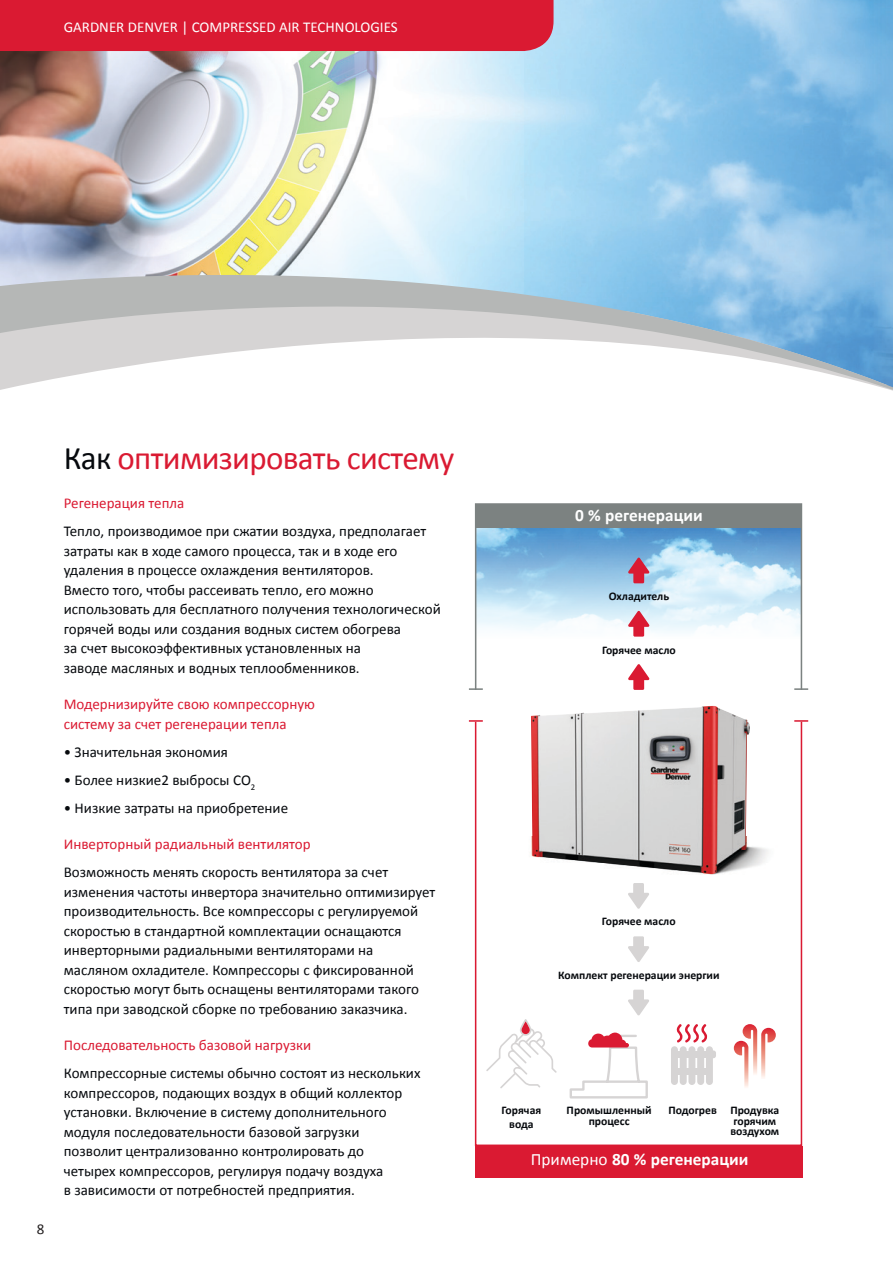
<style>
.page{position:relative;width:893px;height:1263px;background:#fff}
.page>*{position:absolute;margin:0;border:0;box-sizing:border-box;transform-origin:0 0}
.t1{font:33px "Calibri";letter-spacing:-.02em;color:#da1a32}
.t2{font:700 17.25px "Calibri";color:#fff}
.t3{font:15px/19.5px "Calibri";color:#06090d}
.t4{font:15px/19.5px "Calibri";color:#da1a32}
.t5{font:15px "Calibri";color:#fff}
.t6{font:15px "Calibri";color:#231f20}
.t7{font:700 11.7px/10.1px "Calibri";color:#06090d;text-align:center}
.s1{color:#06090d}
.s2{font-weight:400}
</style>
<div class="page">
<img style="left:524px;top:0;width:350px;height:223px">
<img style="left:0;top:51px;width:524px;height:172px">
<img style="left:874px;top:0;width:19px;height:223px">
<svg style="left:0;top:223px;width:893px;height:340px"></svg>
<img style="left:478px;top:528px;width:321px;height:152px">
<div style="left:475px;top:503px;width:327px;height:188px;border:2px solid #7c8281"></div>
<div style="left:475px;top:721px;width:327px;height:425px;border:2px solid #da1a32"></div>
<div style="left:475px;top:1146px;width:327px;height:31px;background:#da1a32"></div>
<svg style="left:469px;top:720px;width:14px;height:2px"></svg>
<svg style="left:794px;top:720px;width:14px;height:2px"></svg>
<svg style="left:628px;top:611px;width:21px;height:26px"></svg>
<svg style="left:628px;top:664px;width:21px;height:26px"></svg>
<svg style="left:628px;top:558px;width:21px;height:25px"></svg>
<div style="left:476px;top:504px;width:326px;height:24px;background:#7c8281"></div>
<svg style="left:469px;top:688px;width:14px;height:2px"></svg>
<svg style="left:794px;top:688px;width:14px;height:2px"></svg>
<svg style="left:628px;top:884px;width:21px;height:25px"></svg>
<svg style="left:628px;top:936px;width:21px;height:26px"></svg>
<svg style="left:628px;top:990px;width:21px;height:25px"></svg>
<div style="left:671px;top:1046px;width:7px;height:39px;background:#d6d4d4;border-radius:4px"></div>
<svg style="left:676px;top:1024px;width:40px;height:61px"></svg>
<div style="left:674px;top:1051px;width:39px;height:6px;background:#d6d4d4"></div>
<div style="left:674px;top:1068px;width:37px;height:7px;background:#d6d4d4"></div>
<svg style="left:486px;top:1019px;width:71px;height:69px"></svg>
<svg style="left:521px;top:1021px;width:9px;height:13px"></svg>
<svg style="left:734px;top:1024px;width:42px;height:63px"></svg>
<svg style="left:569px;top:1032px;width:79px;height:67px"></svg>
<img style="left:633px;top:846px;width:135px;height:38px">
<img style="left:531px;top:706px;width:219px;height:168px">
<div style="left:0;top:0;width:554px;height:51px;background:#da1a32"></div>
<p class="t5" style="left:64px;top:18px;width:336px">GARDNER DENVER | COMPRESSED AIR TECHNOLOGIES</p>
<p class="t6" style="left:37px;top:1219px;width:9px">8</p>
<h1 class="t1" style="left:64px;top:437px;width:392px"><span class="s1">Как</span> оптимизировать систему</h1>
<p class="t4" style="left:64px;top:493px;width:122px">Регенерация тепла</p>
<p class="t3" style="left:64px;top:521px;width:379px">Тепло, производимое при сжатии воздуха, предполагает затраты как в ходе самого процесса, так и в ходе его удаления в процессе охлаждения вентиляторов.<br>Вместо того, чтобы рассеивать тепло, его можно использовать для бесплатного получения технологической горячей воды или создания водных систем обогрева<br>за счет высокоэффективных установленных на<br>заводе масляных и водных теплообменников.</p>
<p class="t4" style="left:64px;top:694px;width:253px">Модернизируйте свою компрессорную систему за счет регенерации тепла</p>
<p class="t3" style="left:64px;top:741px;width:166px">• Значительная экономия</p>
<p class="t3" style="left:64px;top:769px;width:193px">• Более низкие2 выбросы СО<sub>2</sub></p>
<p class="t3" style="left:64px;top:797px;width:226px">• Низкие затраты на приобретение</p>
<p class="t4" style="left:64px;top:834px;width:248px">Инверторный радиальный вентилятор</p>
<p class="t3" style="left:64px;top:862px;width:373px">Возможность менять скорость вентилятора за счет изменения частоты инвертора значительно оптимизирует производительность. Все компрессоры с регулируемой скоростью в стандартной комплектации оснащаются инверторными радиальными вентиляторами на масляном охладителе. Компрессоры с фиксированной скоростью могут быть оснащены вентиляторами такого типа при заводской сборке по требованию заказчика.</p>
<p class="t4" style="left:64px;top:1035px;width:249px">Последовательность базовой нагрузки</p>
<p class="t3" style="left:64px;top:1063px;width:358px">Компрессорные системы обычно состоят из нескольких компрессоров, подающих воздух в общий коллектор установки. Включение в систему дополнительного модуля последовательности базовой загрузки позволит централизованно контролировать до<br>четырех компрессоров, регулируя подачу воздуха<br>в зависимости от потребностей предприятия.</p>
<p class="t2" style="left:575px;top:504px;width:129px">0 % регенерации</p>
<p class="t7" style="left:609px;top:590px;width:62px">Охладитель</p>
<p class="t7" style="left:602px;top:644px;width:75px">Горячее масло</p>
<p class="t7" style="left:602px;top:916px;width:75px">Горячее масло</p>
<p class="t7" style="left:558px;top:969px;width:163px">Комплект регенерации энергии</p>
<p class="t7" style="left:502px;top:1103px;width:41px;line-height:14px">Горячая вода</p>
<p class="t7" style="left:567px;top:1105px;width:86px">Промышленный процесс</p>
<p class="t7" style="left:730px;top:1105px;width:50px;text-align:left;text-indent:-62px">Подогрев Продувка горячим воздухом</p>
<p class="t2" style="left:531px;top:1148px;width:219px"><span class="s2">Примерно</span> 80 % регенерации</p>
</div>
